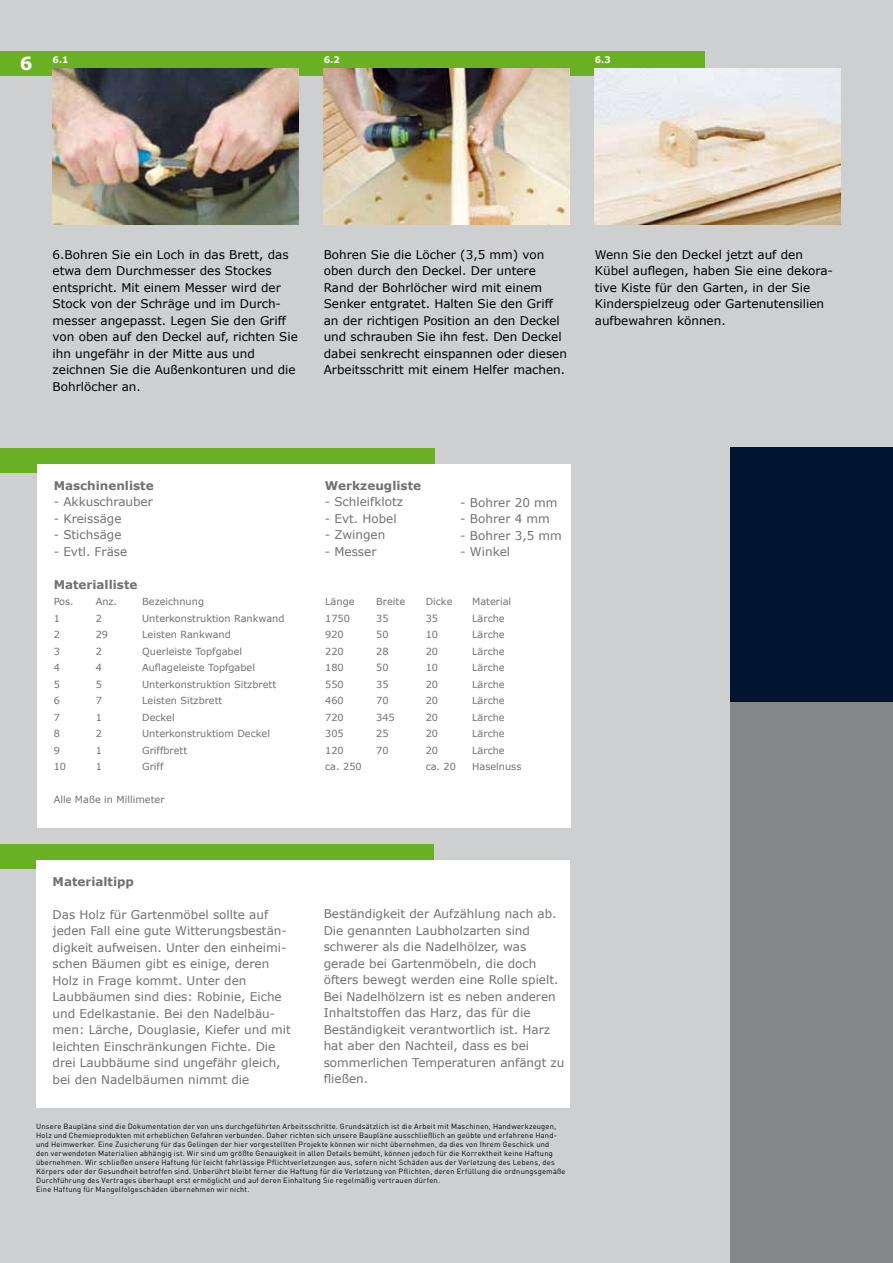
<style>
.page{position:relative;width:893px;height:1263px;background:#cecfd0}
.page>*{position:absolute;margin:0;border:0;box-sizing:border-box;transform-origin:0 0}
.t1{font:700 18px "Verdana";color:#fff}
.t2{font:12px/16.5px "Verdana";color:#707172}
.t3{font:12px/16.5px "Verdana";color:#000}
.t4{font:700 12px "Verdana";color:#707172}
.t5{font:9.75px "Verdana";color:#707172}
.t6{font:700 9px "Verdana";color:#fff}
.t7{font:7.5px/9px "DIN Pro";letter-spacing:.025em;color:#000}
</style>
<div class="page">
<div style="left:730px;top:464px;width:163px;height:799px;background:#848687"></div>
<div style="left:730px;top:448px;width:163px;height:254px;background:#001531"></div>
<div style="left:0;top:844px;width:434px;height:24px;background:#6ab023"></div>
<div style="left:36px;top:860px;width:533px;height:248px;background:#fff"></div>
<div style="left:0;top:448px;width:435px;height:24px;background:#6ab023"></div>
<div style="left:37px;top:464px;width:533px;height:363px;background:#fff"></div>
<div style="left:0;top:52px;width:705px;height:24px;background:#6ab023"></div>
<img style="left:53px;top:68px;width:245px;height:157px">
<img style="left:324px;top:68px;width:245px;height:157px">
<img style="left:595px;top:68px;width:245px;height:157px">
<h1 class="t1" style="left:20px;top:52px;width:14px">6</h1>
<p class="t6" style="left:53px;top:54px;width:18px">6.1</p>
<p class="t6" style="left:324px;top:54px;width:18px">6.2</p>
<p class="t6" style="left:595px;top:54px;width:18px">6.3</p>
<p class="t3" style="left:53px;top:246px;width:247px">6.Bohren Sie ein Loch in das Brett, das etwa dem Durchmesser des Stockes entspricht. Mit einem Messer wird der Stock von der Schräge und im Durch&shy;messer angepasst. Legen Sie den Griff von oben auf den Deckel auf, richten Sie ihn ungefähr in der Mitte aus und zeichnen Sie die Außenkonturen und die Bohrlöcher an.</p>
<p class="t3" style="left:324px;top:246px;width:245px">Bohren Sie die Löcher (3,5 mm) von oben durch den Deckel. Der untere Rand der Bohrlöcher wird mit einem Senker entgratet. Halten Sie den Griff an der richtigen Position an den Deckel und schrauben Sie ihn fest. Den Deckel dabei senkrecht einspannen oder diesen Arbeitsschritt mit einem Helfer machen.</p>
<h2 class="t3" style="left:595px;top:246px;width:240px">Wenn Sie den Deckel jetzt auf den Kübel auflegen, haben Sie eine dekora&shy;tive Kiste für den Garten, in der Sie Kinderspielzeug oder Gartenutensilien aufbewahren können.</h2>
<h2 class="t4" style="left:54px;top:478px;width:102px">Maschinenliste</h2>
<h2 class="t2" style="left:54px;top:493px;width:101px">- Akkuschrauber</h2>
<h2 class="t2" style="left:54px;top:510px;width:69px">- Kreissäge</h2>
<h2 class="t2" style="left:54px;top:526px;width:69px">- Stichsäge</h2>
<h2 class="t2" style="left:54px;top:543px;width:75px">- Evtl. Fräse</h2>
<h2 class="t4" style="left:54px;top:577px;width:85px">Materialliste</h2>
<h3 class="t5" style="left:54px;top:596px;width:22px">Pos.</h3>
<h3 class="t5" style="left:96px;top:596px;width:23px">Anz.</h3>
<h3 class="t5" style="left:142px;top:596px;width:63px">Bezeichnung</h3>
<h3 class="t5" style="left:325px;top:596px;width:31px">Länge</h3>
<h3 class="t5" style="left:376px;top:596px;width:30px">Breite</h3>
<h3 class="t5" style="left:426px;top:596px;width:28px">Dicke</h3>
<h3 class="t5" style="left:472px;top:596px;width:41px">Material</h3>
<h3 class="t5" style="left:54px;top:612px;width:8px">1</h3>
<h3 class="t5" style="left:96px;top:612px;width:8px">2</h3>
<h3 class="t5" style="left:142px;top:612px;width:144px">Unterkonstruktion Rankwand</h3>
<h3 class="t5" style="left:325px;top:612px;width:26px">1750</h3>
<h3 class="t5" style="left:376px;top:612px;width:14px">35</h3>
<h3 class="t5" style="left:426px;top:612px;width:14px">35</h3>
<h3 class="t5" style="left:472px;top:612px;width:34px">Lärche</h3>
<h3 class="t5" style="left:54px;top:628px;width:8px">2</h3>
<h3 class="t5" style="left:96px;top:628px;width:14px">29</h3>
<h3 class="t5" style="left:142px;top:628px;width:90px">Leisten Rankwand</h3>
<h3 class="t5" style="left:325px;top:628px;width:20px">920</h3>
<h3 class="t5" style="left:376px;top:628px;width:14px">50</h3>
<h3 class="t5" style="left:426px;top:628px;width:14px">10</h3>
<h3 class="t5" style="left:472px;top:628px;width:34px">Lärche</h3>
<h3 class="t5" style="left:54px;top:645px;width:8px">3</h3>
<h3 class="t5" style="left:96px;top:645px;width:8px">2</h3>
<h3 class="t5" style="left:142px;top:645px;width:102px">Querleiste Topfgabel</h3>
<h3 class="t5" style="left:325px;top:645px;width:20px">220</h3>
<h3 class="t5" style="left:376px;top:645px;width:14px">28</h3>
<h3 class="t5" style="left:426px;top:645px;width:14px">20</h3>
<h3 class="t5" style="left:472px;top:645px;width:34px">Lärche</h3>
<h3 class="t5" style="left:54px;top:661px;width:8px">4</h3>
<h3 class="t5" style="left:96px;top:661px;width:8px">4</h3>
<h3 class="t5" style="left:142px;top:661px;width:114px">Auflageleiste Topfgabel</h3>
<h3 class="t5" style="left:325px;top:661px;width:20px">180</h3>
<h3 class="t5" style="left:376px;top:661px;width:14px">50</h3>
<h3 class="t5" style="left:426px;top:661px;width:14px">10</h3>
<h3 class="t5" style="left:472px;top:661px;width:34px">Lärche</h3>
<h3 class="t5" style="left:54px;top:678px;width:8px">5</h3>
<h3 class="t5" style="left:96px;top:678px;width:8px">5</h3>
<h3 class="t5" style="left:142px;top:678px;width:135px">Unterkonstruktion Sitzbrett</h3>
<h3 class="t5" style="left:325px;top:678px;width:20px">550</h3>
<h3 class="t5" style="left:376px;top:678px;width:14px">35</h3>
<h3 class="t5" style="left:426px;top:678px;width:14px">20</h3>
<h3 class="t5" style="left:472px;top:678px;width:34px">Lärche</h3>
<h3 class="t5" style="left:54px;top:694px;width:8px">6</h3>
<h3 class="t5" style="left:96px;top:694px;width:8px">7</h3>
<h3 class="t5" style="left:142px;top:694px;width:82px">Leisten Sitzbrett</h3>
<h3 class="t5" style="left:325px;top:694px;width:20px">460</h3>
<h3 class="t5" style="left:376px;top:694px;width:14px">70</h3>
<h3 class="t5" style="left:426px;top:694px;width:14px">20</h3>
<h3 class="t5" style="left:472px;top:694px;width:34px">Lärche</h3>
<h3 class="t5" style="left:54px;top:711px;width:8px">7</h3>
<h3 class="t5" style="left:96px;top:711px;width:8px">1</h3>
<h3 class="t5" style="left:142px;top:711px;width:34px">Deckel</h3>
<h3 class="t5" style="left:325px;top:711px;width:20px">720</h3>
<h3 class="t5" style="left:376px;top:711px;width:20px">345</h3>
<h3 class="t5" style="left:426px;top:711px;width:14px">20</h3>
<h3 class="t5" style="left:472px;top:711px;width:34px">Lärche</h3>
<h3 class="t5" style="left:54px;top:727px;width:8px">8</h3>
<h3 class="t5" style="left:96px;top:727px;width:8px">2</h3>
<h3 class="t5" style="left:142px;top:727px;width:129px">Unterkonstruktiom Deckel</h3>
<h3 class="t5" style="left:325px;top:727px;width:20px">305</h3>
<h3 class="t5" style="left:376px;top:727px;width:14px">25</h3>
<h3 class="t5" style="left:426px;top:727px;width:14px">20</h3>
<h3 class="t5" style="left:472px;top:727px;width:34px">Lärche</h3>
<h3 class="t5" style="left:54px;top:744px;width:8px">9</h3>
<h3 class="t5" style="left:96px;top:744px;width:8px">1</h3>
<h3 class="t5" style="left:142px;top:744px;width:46px">Griffbrett</h3>
<h3 class="t5" style="left:325px;top:744px;width:20px">120</h3>
<h3 class="t5" style="left:376px;top:744px;width:14px">70</h3>
<h3 class="t5" style="left:426px;top:744px;width:14px">20</h3>
<h3 class="t5" style="left:472px;top:744px;width:34px">Lärche</h3>
<h3 class="t5" style="left:54px;top:760px;width:14px">10</h3>
<h3 class="t5" style="left:96px;top:760px;width:8px">1</h3>
<h3 class="t5" style="left:142px;top:760px;width:23px">Griff</h3>
<h3 class="t5" style="left:325px;top:760px;width:38px">ca. 250</h3>
<h3 class="t5" style="left:426px;top:760px;width:32px">ca. 20</h3>
<h3 class="t5" style="left:472px;top:760px;width:51px">Haselnuss</h3>
<h3 class="t5" style="left:54px;top:793px;width:112px">Alle Maße in Millimeter</h3>
<h2 class="t4" style="left:325px;top:478px;width:98px">Werkzeugliste</h2>
<h2 class="t2" style="left:325px;top:493px;width:80px">- Schleifklotz</h2>
<h2 class="t2" style="left:325px;top:510px;width:73px">- Evt. Hobel</h2>
<h2 class="t2" style="left:325px;top:526px;width:62px">- Zwingen</h2>
<h2 class="t2" style="left:325px;top:543px;width:53px">- Messer</h2>
<h2 class="t2" style="left:460px;top:494px;width:99px">- Bohrer 20 mm</h2>
<h2 class="t2" style="left:460px;top:510px;width:91px">- Bohrer 4 mm</h2>
<h2 class="t2" style="left:460px;top:527px;width:103px">- Bohrer 3,5 mm</h2>
<h2 class="t2" style="left:460px;top:543px;width:51px">- Winkel</h2>
<h2 class="t4" style="left:53px;top:874px;width:83px">Materialtipp</h2>
<p class="t2" style="left:53px;top:906px;width:240px">Das Holz für Gartenmöbel sollte auf jeden Fall eine gute Witterungsbestän&shy;digkeit aufweisen. Unter den einheimi&shy;schen Bäumen gibt es einige, deren Holz in Frage kommt. Unter den Laubbäumen sind dies: Robinie, Eiche und Edelkastanie. Bei den Nadelbäu&shy;men: Lärche, Douglasie, Kiefer und mit leichten Einschränkungen Fichte. Die drei Laubbäume sind ungefähr gleich, bei den Nadelbäumen nimmt die</p>
<p class="t2" style="left:324px;top:905px;width:242px">Beständigkeit der Aufzählung nach ab.<br>Die genannten Laubholzarten sind schwerer als die Nadelhölzer, was gerade bei Gartenmöbeln, die doch öfters bewegt werden eine Rolle spielt.<br>Bei Nadelhölzern ist es neben anderen Inhaltstoffen das Harz, das für die Beständigkeit verantwortlich ist. Harz hat aber den Nachteil, dass es bei sommerlichen Temperaturen anfängt zu fließen.</p>
<p class="t7" style="left:36px;top:1122px;width:531px">Unsere Baupläne sind die Dokumentation der von uns durchgeführten Arbeitsschritte. Grundsätzlich ist die Arbeit mit Maschinen, Handwerkzeugen, Holz und Chemieprodukten mit erheblichen Gefahren verbunden. Daher richten sich unsere Baupläne ausschließlich an geübte und erfahrene Hand&shy;und Heimwerker. Eine Zusicherung für das Gelingen der hier vorgestellten Projekte können wir nicht übernehmen, da dies von Ihrem Geschick und<br>den verwendeten Materialien abhängig ist. Wir sind um größte Genauigkeit in allen Details bemüht, können jedoch für die Korrektheit keine Haftung übernehmen. Wir schließen unsere Haftung für leicht fahrlässige Pflichtverletzungen aus, sofern nicht Schäden aus der Verletzung des Lebens, des Körpers oder der Gesundheit betroffen sind. Unberührt bleibt ferner die Haftung für die Verletzung von Pflichten, deren Erfüllung die ordnungsgemäße Durchführung des Vertrages überhaupt erst ermöglicht und auf deren Einhaltung Sie regelmäßig vertrauen dürfen.<br>Eine Haftung für Mangelfolgeschäden übernehmen wir nicht.</p>
</div>
